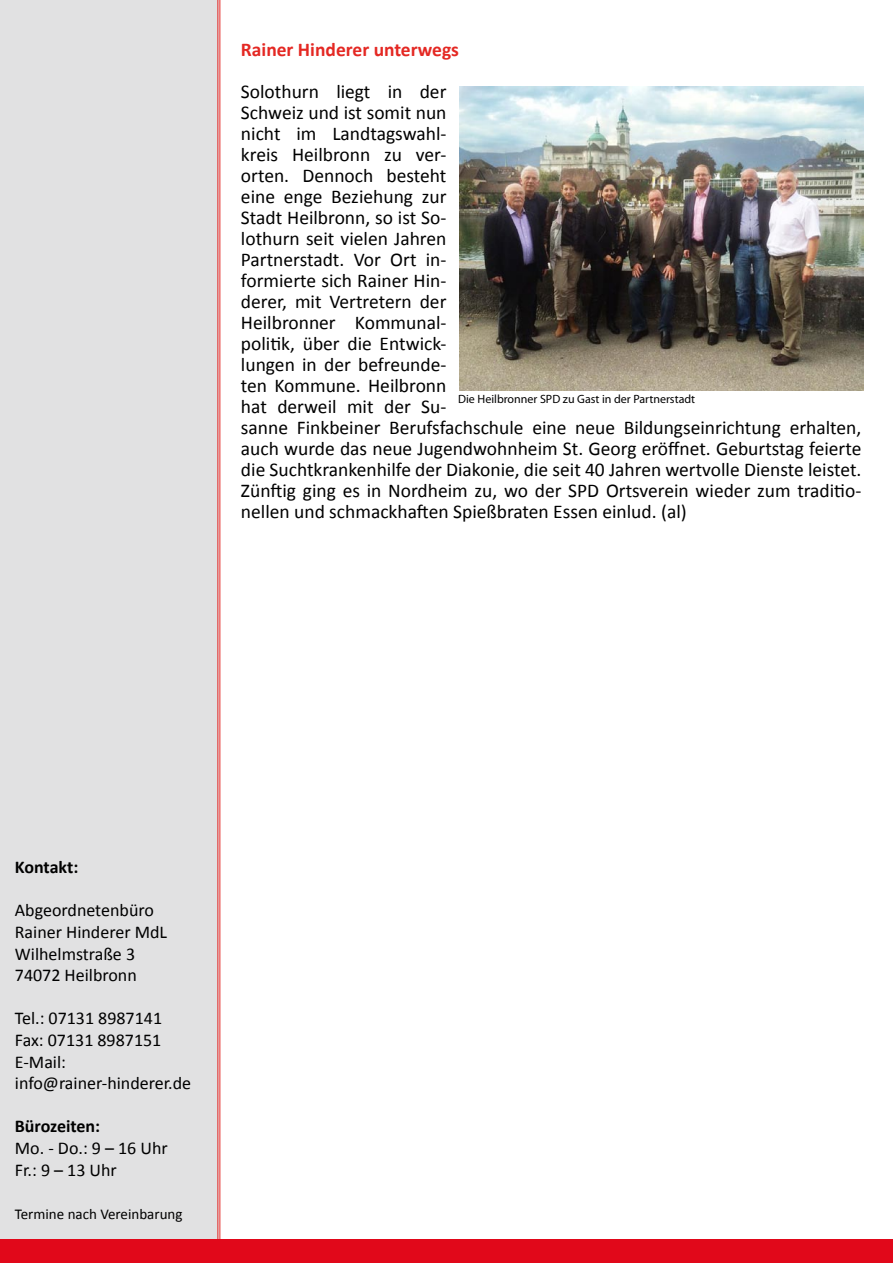
<style>
.page{position:relative;width:893px;height:1263px;background:#fff}
.page>*{position:absolute;margin:0;border:0;box-sizing:border-box;transform-origin:0 0}
.t1{font:19.5px/21px "Calibri";color:#000}
.t2{font:700 19.5px "Calibri";color:#e42823}
.t3{font:18px/21.6px "Calibri";color:#000}
.t4{font:700 18px "Calibri";letter-spacing:-.005em;color:#000}
.t5{font:15px "Calibri";color:#000}
.t6{font:12px "Myriad Pro";color:#000}
</style>
<div class="page">
<div style="left:0;top:0;width:218px;height:1239px;background:#e1e1e2"></div>
<div style="left:0;top:1239px;width:893px;height:24px;background:#e1081a"></div>
<img style="left:459px;top:87px;width:405px;height:303px">
<p class="t2" style="left:241px;top:37px;width:220px">Rainer Hinderer unterwegs</p>
<p class="t1" style="left:241px;top:81px;width:622px">Solothurn liegt in der<br>Schweiz und ist somit nun<br>nicht im Landtagswahl-<br>kreis Heilbronn zu ver-<br>orten. Dennoch besteht<br>eine enge Beziehung zur<br>Stadt Heilbronn, so ist So-<br>lothurn seit vielen Jahren<br>Partnerstadt. Vor Ort in-<br>formierte sich Rainer Hin-<br>derer, mit Vertretern der<br>Heilbronner Kommunal-<br>politik, über die Entwick-<br>lungen in der befreunde-<br>ten Kommune. Heilbronn<br>hat derweil mit der Su-<br>sanne Finkbeiner Berufsfachschule eine neue Bildungseinrichtung erhalten, auch wurde das neue Jugendwohnheim St. Georg eröffnet. Geburtstag feierte die Suchtkrankenhilfe der Diakonie, die seit 40 Jahren wertvolle Dienste leistet.<br>Zünftig ging es in Nordheim zu, wo der SPD Ortsverein wieder zum traditio&shy;nellen und schmackhaften Spießbraten Essen einlud. (al)</p>
<p class="t6" style="left:458px;top:392px;width:239px">Die Heilbronner SPD zu Gast in der Partnerstadt</p>
<p class="t4" style="left:15px;top:856px;width:65px">Kontakt:</p>
<p class="t3" style="left:15px;top:900px;width:154px">Abgeordnetenbüro<br>Rainer Hinderer MdL<br>Wilhelmstraße 3<br>74072 Heilbronn</p>
<p class="t3" style="left:15px;top:1008px;width:178px">Tel.: 07131 8987141<br>Fax: 07131 8987151<br>E-Mail: info@rainer-hinderer.de</p>
<p class="t4" style="left:15px;top:1115px;width:87px">Bürozeiten:</p>
<p class="t3" style="left:15px;top:1137px;width:154px">Mo. - Do.: 9 – 16 Uhr<br>Fr.: 9 – 13 Uhr</p>
<p class="t5" style="left:15px;top:1204px;width:169px">Termine nach Vereinbarung</p>
</div>
